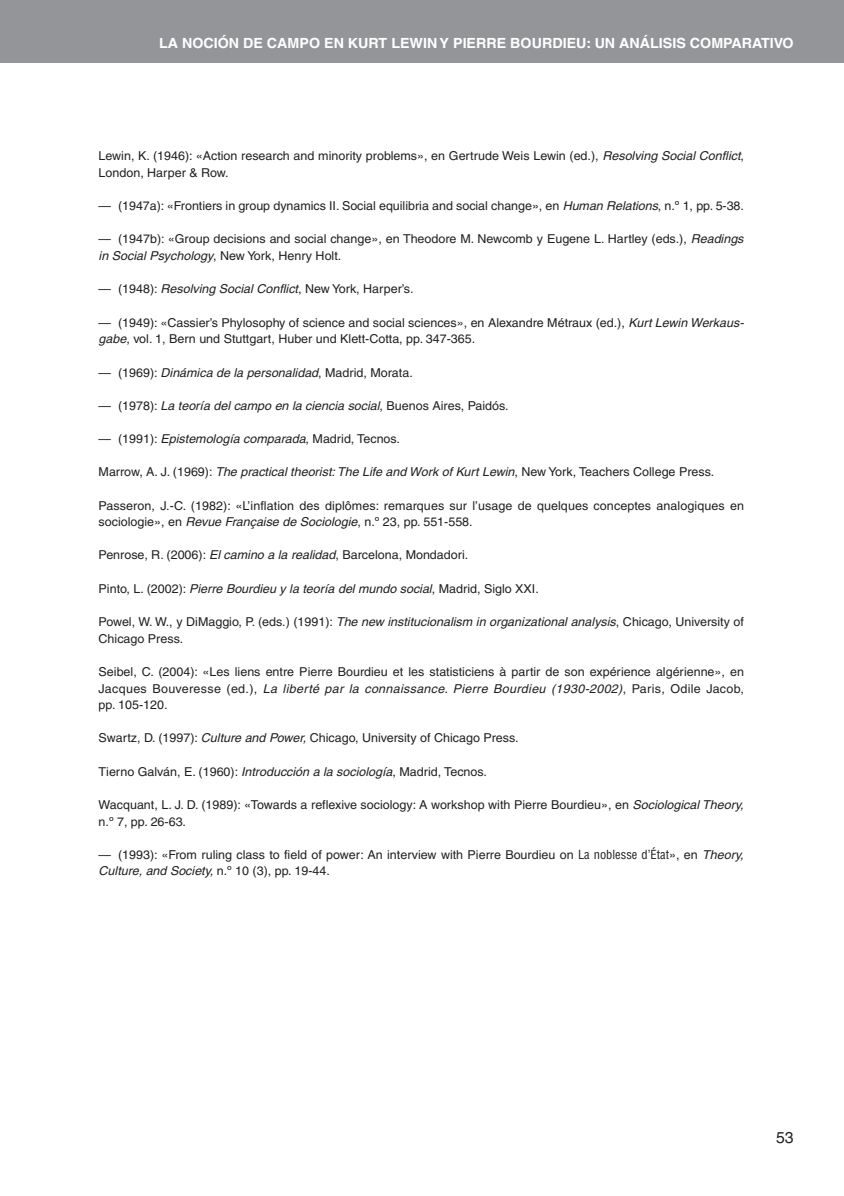
<style>
.page{position:relative;width:844px;height:1196px;background:#fff}
.page>*{position:absolute;margin:0;border:0;box-sizing:border-box;transform-origin:0 0}
.t1{font:15.75px "Helvetica";color:#231f20}
.t2{font:700 14px "Helvetica";color:#fff}
.t3{font:12.25px/16.6px "Helvetica";color:#231f20}
.t4{font:italic 12.25px "Helvetica";color:#231f20}
.s1{font-style:italic}
.s2{font-style:normal}
.s3{font-stretch:condensed}
</style>
<div class="page">
<div style="left:0;top:0;width:843px;height:63px;background:#939598"></div>
<p class="t2" style="left:159px;top:38px;width:636px">LA NOCIÓN DE CAMPO EN KURT LEWIN Y PIERRE BOURDIEU: UN ANÁLISIS COMPARATIVO</p>
<p class="t3" style="left:99px;top:149px;width:646px">Lewin, K. (1946): «Action research and minority problems», en Gertrude Weis Lewin (ed.), <span class="s1">Resolving Social Conflict</span>,<br>London, Harper &amp; Row.</p>
<p class="t3" style="left:99px;top:199px;width:646px">— (1947a): «Frontiers in group dynamics II. Social equilibria and social change», en <span class="s1">Human Relations</span>, n.º 1, pp. 5-38.</p>
<p class="t3" style="left:99px;top:232px;width:648px">— (1947b): «Group decisions and social change», en Theodore M. Newcomb y Eugene L. Hartley (eds.), <span class="s1">Readings in Social Psychology</span>, New York, Henry Holt.</p>
<p class="t3" style="left:99px;top:282px;width:316px">— (1948): <span class="s1">Resolving Social Conflict</span>, New York, Har per’s.</p>
<p class="t3" style="left:99px;top:315px;width:648px">— (1949): «Cassier’s Phylosophy of science and social sciences», en Alexandre Métraux (ed.), <span class="s1">Kurt Lewin Werkaus&shy;gabe</span>, vol. 1, Bern und Stuttgart, Huber und Klett-Cotta, pp. 347-365.</p>
<p class="t4" style="left:99px;top:368px;width:315px"><span class="s2">— ( 1 9 6 9 ) :</span> Dinámica de la personalidad<span class="s2">, M a d r i d , M o rat a .</span></p>
<p class="t4" style="left:99px;top:401px;width:411px"><span class="s2">— (1978):</span> La teoría del campo en la ciencia social<span class="s2">, Buenos Aires, Paidós.</span></p>
<p class="t3" style="left:99px;top:431px;width:303px">— (1991): <span class="s1">Epistemología comparada</span>, Madrid, Tecnos.</p>
<p class="t3" style="left:99px;top:465px;width:617px">Marrow, A. J. (1969): <span class="s1">The practical theorist:The Life and Work of Kurt Lewin</span>, New York, Teachers College Press.</p>
<p class="t3" style="left:99px;top:498px;width:646px">Passeron, J.-C. (1982): «L’inflation des diplômes: remarques sur l’usage de quelques conceptes analogiques en sociologie», en <span class="s1">Revue Française de Sociologie</span>, n.º 23, pp. 551-558.</p>
<p class="t3" style="left:99px;top:548px;width:371px">Penrose, R. (2006): <span class="s1">El camino a la realidad</span>, Barcelona, Mondadori.</p>
<p class="t4" style="left:99px;top:584px;width:441px"><span class="s2">P i n t o, L . ( 2 0 0 2 ) :</span> Pierre Bourdieu y la teoría del mundo social<span class="s2">, M a d r i d , S i g l o XX I .</span></p>
<p class="t3" style="left:99px;top:614px;width:646px">Powel, W. W., y DiMaggio, P. (eds.) (1991): <span class="s1">The new institucionalism in organizational analysis</span>, Chicago, University of<br>Chicago Press.</p>
<p class="t3" style="left:99px;top:664px;width:646px;text-align:justify">Seibel, C. (2004): «Les liens entre Pierre Bourdieu et les statisticiens à partir de son expérience algérienne», en J a c q u e s B o u ve r e s s e ( e d . ) , <span class="s1">La liberté par la connaissance. Pierre Bourdieu (1930-2002)</span>, P a r i s , O d i l e J a c o b , pp. 105-120.</p>
<p class="t3" style="left:99px;top:731px;width:421px">Swartz, D. (1997): <span class="s1">Culture and Power,</span>Chicago, University of Chicago Press.</p>
<p class="t3" style="left:99px;top:764px;width:390px">Tierno Galván, E. (1960): <span class="s1">Introducción a la sociología</span>, Madrid, Tecnos.</p>
<p class="t3" style="left:99px;top:797px;width:649px">Wacquant, L. J. D. (1989): «Towards a reflexive sociology: A workshop with Pierre Bourdieu», en <span class="s1">SociologicalTheory, </span>n.º 7, pp. 26-63.</p>
<p class="t3" style="left:99px;top:847px;width:649px">— (1993): «From ruling class to field of power: An interview with Pierre Bourdieu on <span class="s3">La noblesse d’État</span>», en <span class="s1">Theory,<br>Culture, and Society,</span> n.º 10 (3), pp. 19-44.</p>
<p class="t1" style="left:776px;top:1131px;width:19px">53</p>
</div>
